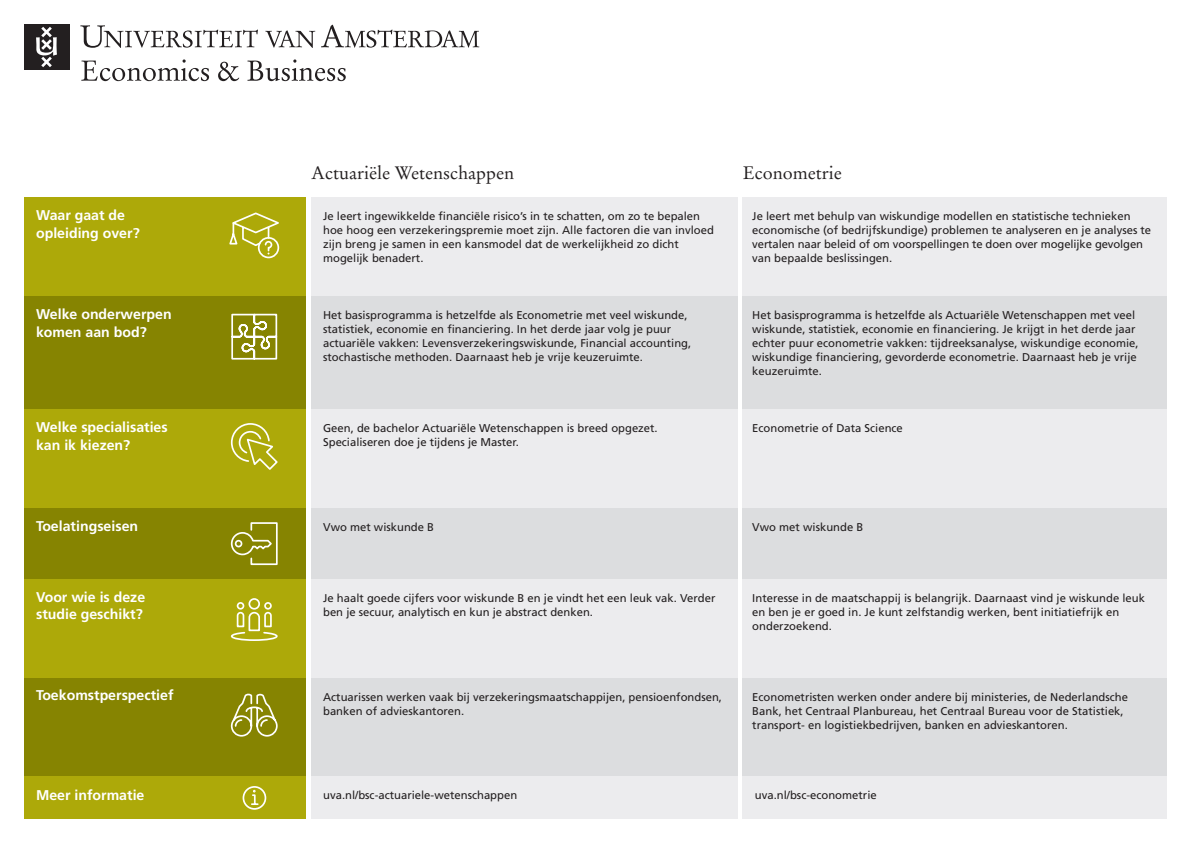
<style>
.page{position:relative;width:1191px;height:842px;background:#fff}
.page>*{position:absolute;margin:0;border:0;box-sizing:border-box;transform-origin:0 0}
.t1{font:18px "Stempel Garamond";color:#231f20}
.t2{font:700 14.2px/17.6px "Frutiger LT Std";color:#fff}
.t3{font:11.4px "Frutiger LT Std";color:#231f20}
.t4{font:11.2px/14.2px "Frutiger LT Std";color:#231f20}
</style>
<div class="page">
<div style="left:24px;top:197px;width:282px;height:99px;background:#ada909"></div>
<div style="left:24px;top:508px;width:282px;height:71px;background:#868401"></div>
<div style="left:24px;top:296px;width:282px;height:113px;background:#868401"></div>
<div style="left:24px;top:579px;width:282px;height:99px;background:#ada909"></div>
<div style="left:24px;top:409px;width:282px;height:99px;background:#ada909"></div>
<div style="left:24px;top:678px;width:282px;height:99px;background:#868401"></div>
<div style="left:311px;top:197px;width:427px;height:99px;background:#ececee"></div>
<div style="left:743px;top:197px;width:424px;height:99px;background:#ececee"></div>
<div style="left:311px;top:296px;width:427px;height:113px;background:#dcdddf"></div>
<div style="left:743px;top:296px;width:424px;height:113px;background:#dcdddf"></div>
<div style="left:311px;top:409px;width:427px;height:99px;background:#ececee"></div>
<div style="left:743px;top:409px;width:424px;height:99px;background:#ececee"></div>
<div style="left:311px;top:508px;width:427px;height:71px;background:#dcdddf"></div>
<div style="left:743px;top:508px;width:424px;height:71px;background:#dcdddf"></div>
<div style="left:311px;top:579px;width:427px;height:99px;background:#ececee"></div>
<div style="left:743px;top:579px;width:424px;height:99px;background:#ececee"></div>
<div style="left:311px;top:678px;width:427px;height:99px;background:#dcdddf"></div>
<div style="left:743px;top:678px;width:424px;height:99px;background:#dcdddf"></div>
<div style="left:24px;top:24px;width:45px;height:46px;background:#231f20"></div>
<svg style="left:36px;top:27px;width:21px;height:40px"></svg>
<svg style="left:80px;top:25px;width:399px;height:23px"></svg>
<svg style="left:81px;top:59px;width:128px;height:22px"></svg>
<svg style="left:218px;top:62px;width:21px;height:19px"></svg>
<svg style="left:247px;top:59px;width:99px;height:22px"></svg>
<svg style="left:230px;top:423px;width:48px;height:314px"></svg>
<svg style="left:231px;top:313px;width:47px;height:47px"></svg>
<div style="left:258px;top:237px;width:21px;height:21px;border:2px solid #fff;border-radius:50%"></div>
<svg style="left:229px;top:212px;width:51px;height:42px"></svg>
<div style="left:311px;top:777px;width:427px;height:42px;background:#ececee"></div>
<div style="left:743px;top:777px;width:423px;height:42px;background:#ececee"></div>
<div style="left:24px;top:777px;width:282px;height:42px;background:#ada909"></div>
<svg style="left:242px;top:786px;width:25px;height:24px"></svg>
<h1 class="t1" style="left:311px;top:162px;width:204px">Actuariële Wetenschappen</h1>
<h1 class="t1" style="left:743px;top:162px;width:100px">Econometrie</h1>
<p class="t2" style="left:36px;top:206px;width:105px">Waar gaat de opleiding over?</p>
<p class="t4" style="left:323px;top:209px;width:392px">Je leert ingewikkelde financiële risico’s in te schatten, om zo te bepalen hoe hoog een verzekeringspremie moet zijn. Alle factoren die van invloed zijn breng je samen in een kansmodel dat de werkelijkheid zo dicht mogelijk benadert.</p>
<p class="t4" style="left:752px;top:209px;width:400px">Je leert met behulp van wiskundige modellen en statistische technieken economische (of bedrijfskundige) problemen te analyseren en je analyses te vertalen naar beleid of om voorspellingen te doen over mogelijke gevolgen van bepaalde beslissingen.</p>
<p class="t2" style="left:36px;top:305px;width:137px">Welke onderwerpen komen aan bod?</p>
<p class="t4" style="left:323px;top:308px;width:370px">Het basisprogramma is hetzelfde als Econometrie met veel wiskunde, statistiek, economie en financiering. In het derde jaar volg je puur actuariële vakken: Levensverzekeringswiskunde, Financial accounting, stochastische methoden. Daarnaast heb je vrije keuzeruimte.</p>
<p class="t4" style="left:752px;top:308px;width:388px">Het basisprogramma is hetzelfde als Actuariële Wetenschappen met veel wiskunde, statistiek, economie en financiering. Je krijgt in het derde jaar echter puur econometrie vakken: tijdreeksanalyse, wiskundige economie, wiskundige financiering, gevorderde econometrie. Daarnaast heb je vrije keuzeruimte.</p>
<p class="t2" style="left:36px;top:418px;width:133px">Welke specialisaties kan ik kiezen?</p>
<p class="t4" style="left:323px;top:421px;width:336px">Geen, de bachelor Actuariële Wetenschappen is breed opgezet.<br>Specialiseren doe je tijdens je Master.</p>
<p class="t4" style="left:752px;top:421px;width:152px">Econometrie of Data Science</p>
<p class="t2" style="left:36px;top:517px;width:104px">Toelatingseisen</p>
<p class="t4" style="left:323px;top:520px;width:112px">Vwo met wiskunde B</p>
<p class="t4" style="left:752px;top:520px;width:112px">Vwo met wiskunde B</p>
<p class="t2" style="left:36px;top:588px;width:111px">Voor wie is deze studie geschikt?</p>
<p class="t4" style="left:323px;top:591px;width:394px">Je haalt goede cijfers voor wiskunde B en je vindt het een leuk vak. Verder ben je secuur, analytisch en kun je abstract denken.</p>
<p class="t4" style="left:752px;top:591px;width:394px">Interesse in de maatschappij is belangrijk. Daarnaast vind je wiskunde leuk en ben je er goed in. Je kunt zelfstandig werken, bent initiatiefrijk en onderzoekend.</p>
<p class="t2" style="left:36px;top:687px;width:139px">Toekomstperspectief</p>
<p class="t4" style="left:323px;top:690px;width:400px">Actuarissen werken vaak bij verzekeringsmaatschappijen, pensioenfondsen, banken of advieskantoren.</p>
<p class="t4" style="left:752px;top:690px;width:377px">Econometristen werken onder andere bij ministeries, de Nederlandsche<br>Bank, het Centraal Planbureau, het Centraal Bureau voor de Statistiek, transport- en logistiekbedrijven, banken en advieskantoren.</p>
<p class="t2" style="left:36px;top:786px;width:110px">Meer informatie</p>
<p class="t3" style="left:323px;top:789px;width:196px">uva.nl/bsc-actuariele-wetenschappen</p>
<p class="t3" style="left:755px;top:789px;width:123px">uva.nl/bsc-econometrie</p>
</div>
